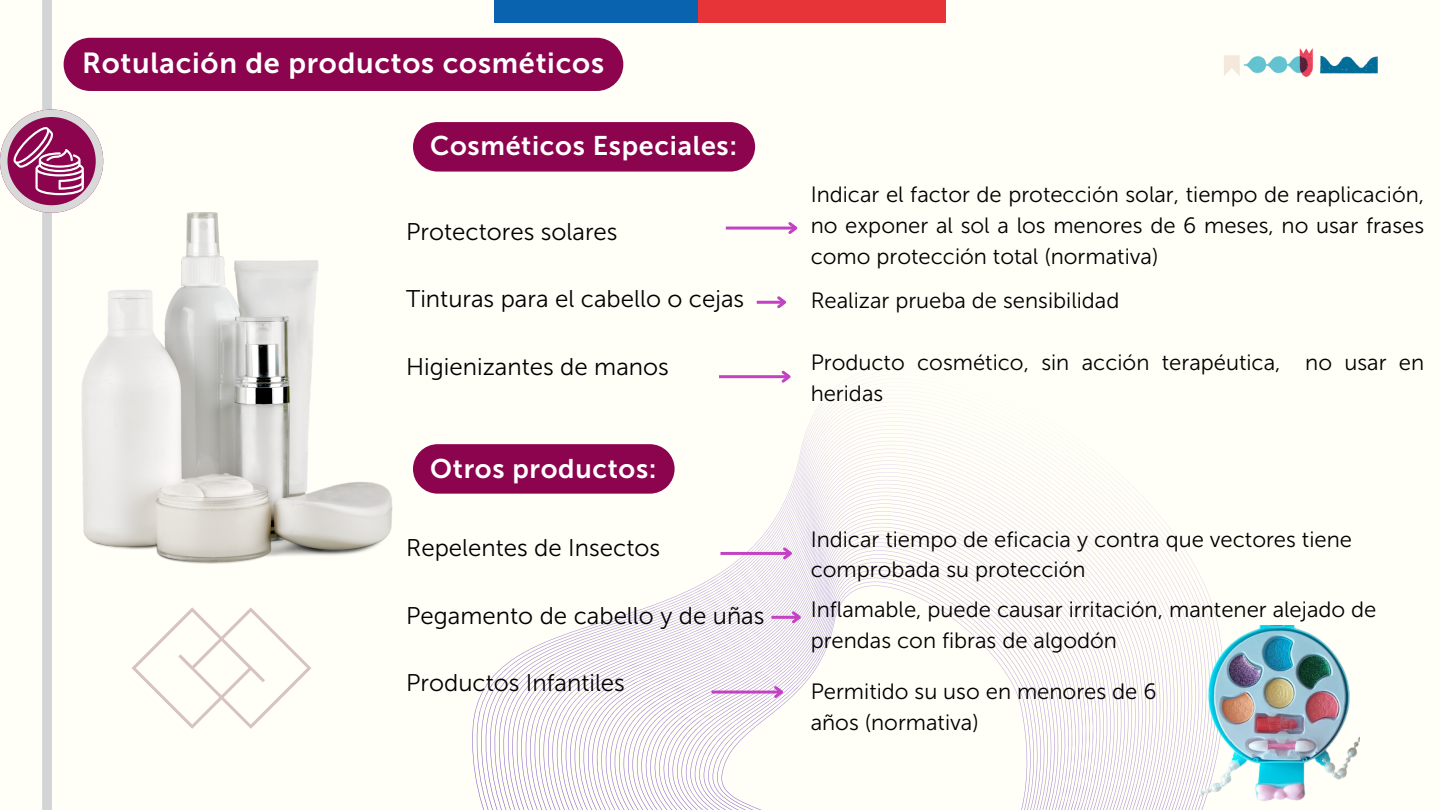
<style>
.page{position:relative;width:1440px;height:810px;background:#fffef7}
.page>*{position:absolute;margin:0;border:0;box-sizing:border-box;transform-origin:0 0}
.t1{font:28.9px "Museo Sans 700";letter-spacing:.025em;color:#fff}
.t2{font:26.9px "Museo Sans 700";letter-spacing:.025em;color:#fff}
.t3{font:24.1px "Museo Sans 300";color:#000}
.t4{font:22.1px/30.8px "Museo Sans 300";color:#000}
</style>
<div class="page">
<div style="left:494px;top:0;width:204px;height:22px;background:#0963ae"></div>
<div style="left:698px;top:0;width:248px;height:22px;background:#e73439"></div>
<img style="left:1224px;top:48px;width:154px;height:29px">
<svg style="left:472px;top:300px;width:823px;height:510px"></svg>
<div style="left:42px;top:0;width:10px;height:810px;background:#d3d4d5"></div>
<svg style="left:132px;top:607px;width:179px;height:122px"></svg>
<svg style="left:0;top:110px;width:103px;height:103px"></svg>
<img style="left:81px;top:213px;width:312px;height:351px">
<hr style="left:757px;top:301px;width:28px;height:3px;background:#c342c3">
<svg style="left:774px;top:296px;width:16px;height:15px"></svg>
<hr style="left:719px;top:375px;width:70px;height:3px;background:#c342c3">
<svg style="left:779px;top:368px;width:15px;height:17px"></svg>
<hr style="left:726px;top:227px;width:70px;height:3px;background:#c342c3">
<svg style="left:786px;top:222px;width:12px;height:12px"></svg>
<hr style="left:720px;top:552px;width:71px;height:3px;background:#c342c3">
<svg style="left:780px;top:545px;width:16px;height:17px"></svg>
<hr style="left:712px;top:691px;width:70px;height:3px;background:#c342c3">
<svg style="left:771px;top:683px;width:16px;height:18px"></svg>
<hr style="left:771px;top:616px;width:28px;height:3px;background:#c342c3">
<svg style="left:789px;top:609px;width:15px;height:17px"></svg>
<img style="left:1200px;top:626px;width:159px;height:179px">
<div style="left:64px;top:38px;width:559px;height:53px;background:#8c034e;border-radius:27px"></div>
<svg style="left:413px;top:122px;width:342px;height:50px;background:#900d54"></svg>
<svg style="left:413px;top:444px;width:262px;height:50px;background:#911056"></svg>
<p class="t1" style="left:82px;top:46px;width:523px">Rotulación de productos cosméticos</p>
<p class="t2" style="left:430px;top:130px;width:309px">Cosméticos Especiales:</p>
<p class="t3" style="left:406px;top:217px;width:213px">Protectores solares</p>
<p class="t3" style="left:406px;top:284px;width:340px">Tinturas para el cabello o cejas</p>
<p class="t3" style="left:406px;top:352px;width:264px">Higienizantes de manos</p>
<p class="t2" style="left:430px;top:452px;width:228px">Otros productos:</p>
<p class="t3" style="left:406px;top:534px;width:255px">Repelentes de Insectos</p>
<p class="t3" style="left:406px;top:601px;width:360px">Pegamento de cabello y de uñas</p>
<p class="t3" style="left:406px;top:669px;width:220px">Productos Infantiles</p>
<p class="t4" style="left:811px;top:179px;width:615px;text-align:justify">Indicar el factor de protección solar, tiempo de reaplicación, no exponer al sol a los menores de 6 meses, no usar frases como protección total (normativa)</p>
<p class="t4" style="left:811px;top:285px;width:310px">Realizar prueba de sensibilidad</p>
<p class="t4" style="left:811px;top:347px;width:615px">Producto cosmético, sin acción terapéutica, no usar en heridas</p>
<p class="t4" style="left:811px;top:524px;width:543px">Indicar tiempo de eficacia y contra que vectores tiene comprobada su protección</p>
<p class="t4" style="left:811px;top:594px;width:567px">Inflamable, puede causar irritación, mantener alejado de prendas con fibras de algodón</p>
<p class="t4" style="left:811px;top:676px;width:347px">Permitido su uso en menores de 6 años (normativa)</p>
</div>
